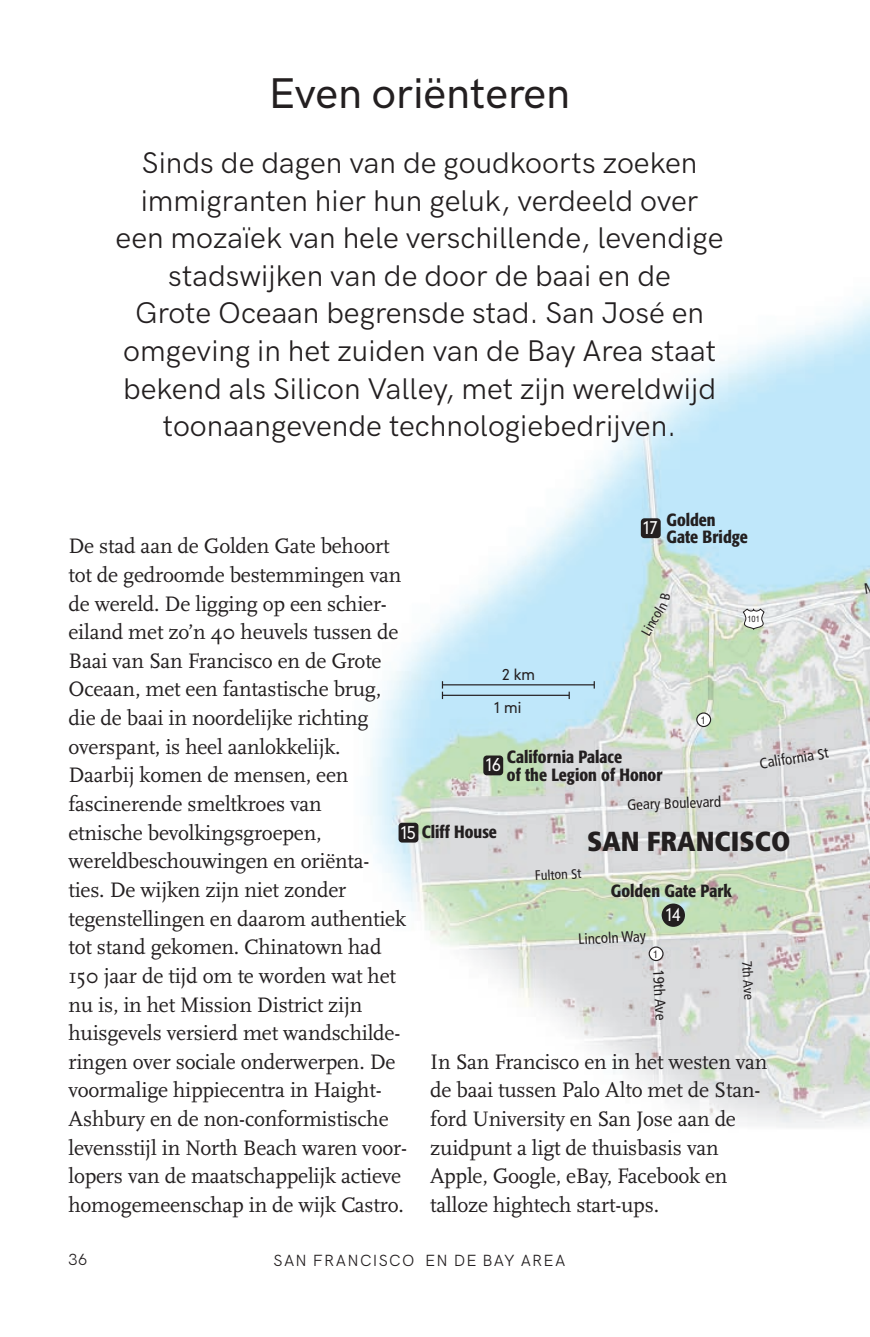
<style>
.page{position:relative;width:870px;height:1337px;background:#fff}
.page>*{position:absolute;margin:0;border:0;box-sizing:border-box;transform-origin:0 0}
.t1{font:500 43px "Hanken Grotesk";color:#231f20}
.t2{font:30px/37.5px "Hanken Grotesk";color:#231f20;text-align:center}
.t3{font:900 condensed 27.5px "Frutiger";color:#231f20}
.t4{font:22px/28.8px "Scala";letter-spacing:-.01em;color:#231f20}
.t5{font:500 17.5px/17.5px "Formata Condensed BQ";color:#231f20}
.t6{font:300 17.5px "DIN Neuzeit Grotesk";color:#fff;scale:.95 1}
.t7{font:16.25px "Hanken Grotesk";color:#231f20}
.t8{font:condensed 15px "Frutiger";color:#231f20}
.t9{font:300 15px "DIN Neuzeit Grotesk";color:#231f20}
.t10{font:condensed 13.75px "Frutiger";color:#231f20}
.t11{font:condensed 10px "Helvetica";color:#231f20}
.t12{font:condensed 8.25px "Helvetica";color:#231f20}
.s1{font-family:"DIN Neuzeit Grotesk";font-weight:300;color:#fff}
</style>
<div class="page">
<svg style="left:368px;top:297px;width:501px;height:831px"></svg>
<svg style="left:641px;top:592px;width:29px;height:44px"></svg>
<h1 class="t1" style="left:269px;top:60px;width:303px">Even oriënteren</h1>
<p class="t2" style="left:116px;top:142px;width:609px">Sinds de dagen van de goudkoorts zoeken immigranten hier hun geluk, verdeeld over een mozaïek van hele verschillende, levendige stadswijken van de door de baai en de<br>Grote Oceaan begrensde stad. San José en omgeving in het zuiden van de Bay Area staat bekend als Silicon Valley, met zijn wereldwijd toonaangevende technologiebedrijven.</p>
<p class="t5" style="left:666px;top:510px;width:83px">Golden<br>Gate Bridge</p>
<p class="t6" style="left:642px;top:517px;width:17px">17</p>
<p class="t4" style="left:68px;top:532px;width:340px">De stad aan de Golden Gate behoort tot de gedroomde bestemmingen van de wereld. De ligging op een schier&shy;eiland met zo’n 40 heuvels tussen de Baai van San Francisco en de Grote Oceaan, met een fantastische brug, die de baai in noordelijke richting overspant, is heel aanlokkelijk.<br>Daarbij komen de mensen, een fascinerende smeltkroes van<br>etnische bevolkingsgroepen, wereldbeschouwingen en oriënta&shy;ties. De wijken zijn niet zonder tegenstellingen en daarom authentiek tot stand gekomen. Chinatown had 150 jaar de tijd om te worden wat het nu is, in het Mission District zijn huisgevels versierd met wandschilde&shy;ringen over sociale onderwerpen. De voormalige hippiecentra in Haight-Ashbury en de non-conformistische levensstijl in North Beach waren voor&shy;lopers van de maatschappelijk actieve homogemeenschap in de wijk Castro.</p>
<p class="t12" style="left:747px;top:613px;width:14px">101</p>
<p class="t9" style="left:502px;top:665px;width:35px">2 km</p>
<p class="t9" style="left:494px;top:698px;width:29px">1 mi</p>
<p class="t11" style="left:700px;top:714px;width:6px">1</p>
<p class="t8" style="left:757px;top:755px;width:71px;rotate:-9deg">California St</p>
<p class="t5" style="left:506px;top:748px;width:157px">California Palace<br>of the Legion of Honor</p>
<p class="t6" style="left:485px;top:754px;width:17px">16</p>
<p class="t8" style="left:626px;top:796px;width:95px;rotate:-2deg">Geary Boulevard</p>
<p class="t5" style="left:400px;top:823px;width:97px"><span class="s1">15</span> Cliff House</p>
<p class="t3" style="left:586px;top:825px;width:205px">SAN FRANCISCO</p>
<p class="t10" style="left:534px;top:867px;width:48px;rotate:-3deg">Fulton St</p>
<p class="t5" style="left:610px;top:882px;width:123px">Golden Gate Park</p>
<p class="t6" style="left:665px;top:904px;width:17px">14</p>
<p class="t8" style="left:577px;top:930px;width:69px;rotate:-3deg">Lincoln Way</p>
<p class="t11" style="left:653px;top:948px;width:6px">1</p>
<p class="t10" style="left:754px;top:960px;width:41px;rotate:87deg">7th Ave</p>
<p class="t8" style="left:666px;top:969px;width:52px;rotate:87deg">19th Ave</p>
<p class="t4" style="left:430px;top:1047px;width:338px">In San Francisco en in het westen van de baai tussen Palo Alto met de Stan&shy;ford University en San Jose aan de zuidpunt a ligt de thuisbasis van Apple, Google, eBay, Facebook en talloze hightech start-ups.</p>
<p class="t7" style="left:68px;top:1246px;width:20px">36</p>
<p class="t7" style="left:273px;top:1248px;width:293px">SAN FRANCISCO EN DE BAY AREA</p>
</div>
